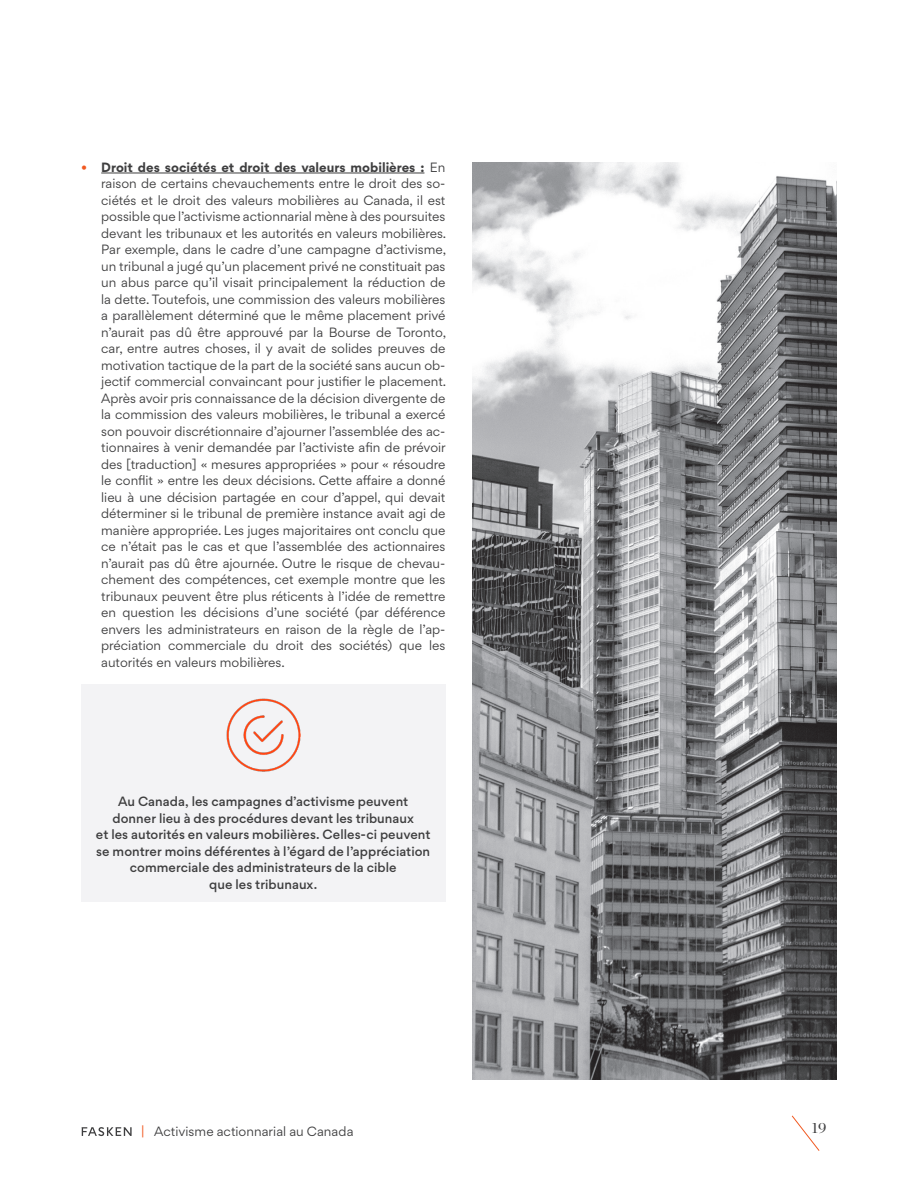
<style>
.page{position:relative;width:918px;height:1188px;background:#fff}
.page>*{position:absolute;margin:0;border:0;box-sizing:border-box;transform-origin:0 0}
.t1{font:15px "Chronicle Display";color:#3e3e3f}
.t2{font:12px/16.5px "Gordita";color:#3e3e3f;text-align:justify}
.Blue_Footnote{font:500 12px/16.5px "Gordita";letter-spacing:.005em;color:#3e3e3f;text-align:center}
.s1{color:#f15921}
.s2{font-weight:700}
</style>
<div class="page">
<svg style="left:791px;top:1115px;width:29px;height:36px"></svg>
<svg style="left:81px;top:1127px;width:51px;height:9px"></svg>
<hr style="left:101px;top:173px;width:323px;height:1px;background:#3e3e3f">
<div style="left:81px;top:685px;width:365px;height:217px;background:#f3f3f5"></div>
<img style="left:226px;top:698px;width:74px;height:74px">
<img style="left:472px;top:162px;width:365px;height:918px">
<p class="t2" style="left:101px;top:159px;width:347px;text-indent:-20px"><span class="s1">•</span> <span class="s2">Droit des sociétés et droit des valeurs mobilières :</span> En raison de certains chevauchements entre le droit des so&shy;ciétés et le droit des valeurs mobilières au Canada, il est possible que l’activisme actionnarial mène à des poursuites devant les tribunaux et les autorités en valeurs mobilières.<br>Par exemple, dans le cadre d’une campagne d’activisme, un tribunal a jugé qu’un placement privé ne constituait pas un abus parce qu’il visait principalement la réduction de la dette. Toutefois, une commission des valeurs mobilières a parallèlement déterminé que le même placement privé n’aurait pas dû être approuvé par la Bourse de Toronto, car, entre autres choses, il y avait de solides preuves de motivation tactique de la part de la société sans aucun ob&shy;jectif commercial convaincant pour justifier le placement.<br>Après avoir pris connaissance de la décision divergente de la commission des valeurs mobilières, le tribunal a exercé son pouvoir discrétionnaire d’ajourner l’assemblée des ac&shy;tionnaires à venir demandée par l’activiste afin de prévoir des [traduction] « mesures appropriées » pour « résoudre le conflit » entre les deux décisions. Cette affaire a donné lieu à une décision partagée en cour d’appel, qui devait déterminer si le tribunal de première instance avait agi de manière appropriée. Les juges majoritaires ont conclu que ce n’était pas le cas et que l’assemblée des actionnaires n’aurait pas dû être ajournée. Outre le risque de chevau&shy;chement des compétences, cet exemple montre que les tribunaux peuvent être plus réticents à l’idée de remettre en question les décisions d’une société (par déférence envers les administrateurs en raison de la règle de l’ap&shy;préciation commerciale du droit des sociétés) que les autorités en valeurs mobilières.</p>
<p class="Blue_Footnote" style="left:96px;top:793px;width:336px">Au Canada, les campagnes d’activisme peuvent donner lieu à des procédures devant les tribunaux<br>et les autorités en valeurs mobilières. Celles-ci peuvent se montrer moins déférentes à l’égard de l’appréciation commerciale des administrateurs de la cible<br>que les tribunaux.</p>
<p class="t2" style="left:141px;top:1123px;width:214px"><span class="s1">|</span> Activisme actionnarial au Canada</p>
<p class="t1" style="left:812px;top:1116px;width:16px">19</p>
</div>
